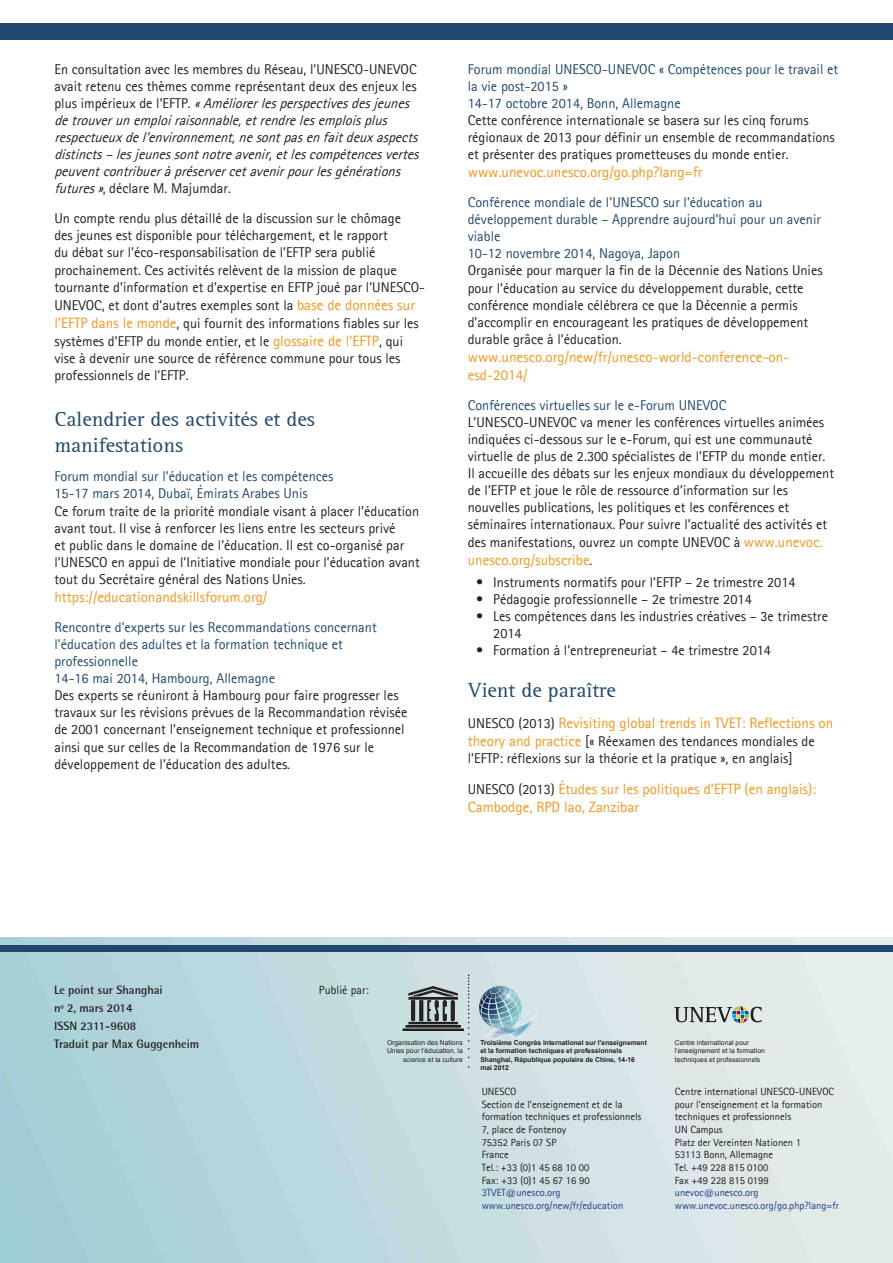
<style>
.page{position:relative;width:893px;height:1263px;background:#fff}
.page>*{position:absolute;margin:0;border:0;box-sizing:border-box;transform-origin:0 0}
.t1{font:21px/25.2px "Rotis Serif";color:#21496f}
.t2{font:15px/18px "Agfa Rotis Sans Serif";color:#f7971d}
.Bulleted{font:14.25px/17.1px "Agfa Rotis Sans Serif";color:#231f20}
.t3{font:italic 14.25px/17.1px "Agfa Rotis Sans Serif";color:#231f20}
.t4{font:700 12px "Rotis Semi Sans";color:#231f20}
.t5{font:12px "Agfa Rotis Sans Serif";color:#231f20}
.t6{font:10.5px/12.6px "Agfa Rotis Sans Serif";color:#231f20}
.t7{font:10.5px "Agfa Rotis Sans Serif";color:#253f8e}
.t8{font:6.75px/8.1px "Arial";color:#231f20;text-align:right}
.t9{font:700 6.75px/8.1px "Arial";color:#231f20}
.s1{font-style:normal}
.s2{font-size:15px;color:#f7971d}
.s3{color:#21496f}
.s4{font-size:14.25px;color:#231f20}
</style>
<div class="page">
<img style="left:0;top:938px;width:893px;height:325px">
<div style="left:0;top:945px;width:893px;height:6px;background:#21496f"></div>
<div style="left:0;top:23px;width:893px;height:17px;background:#21496f"></div>
<svg style="left:468px;top:974px;width:1px;height:68px"></svg>
<img style="left:472px;top:974px;width:66px;height:65px">
<div style="left:409px;top:1022px;width:48px;height:2px;border:1px solid #231f20"></div>
<div style="left:406px;top:1025px;width:54px;height:2px;border:1px solid #231f20"></div>
<div style="left:403px;top:1029px;width:60px;height:1px;border:1px solid #231f20"></div>
<svg style="left:409px;top:986px;width:48px;height:35px"></svg>
<svg style="left:674px;top:1006px;width:88px;height:17px"></svg>
<p class="t3" style="left:54px;top:60px;width:370px"><span class="s1">En consultation avec les membres du Réseau, l’UNESCO-UNEVOC avait retenu ces thèmes comme représentant deux des enjeux les p l u s i m p é r i e u x d e l ’ E FT P .</span> «Améliorerlesperspectivesdesjeunes detrouverunemploiraisonnable,etrendrelesemploisplus respectueuxdel’environnement,nesontpasenfaitdeuxaspects distincts–lesjeunessontnotreavenir,etlescompétencesvertes peuventcontribueràpréservercetavenirpourlesgénérations futures»<span class="s1">, déclare M. Majumdar.</span></p>
<p class="Bulleted" style="left:54px;top:209px;width:372px">Un compte rendu plus détaillé de la discussion sur le chômage<br>des jeunes est disponible pour téléchargement, et le rapport<br>du débat sur l’éco-responsabilisation de l’EFTP sera publié prochainement. Ces activités relèvent de la mission de plaque tournante d’information et d’expertise en EFTP joué par l’UNESCO-UNEVOC, et dont d’autres exemples sont la <span class="s2">base de données sur l’EFTP dans le monde</span>, qui fournit des informations fiables sur les systèmes d’EFTP du monde entier, et le <span class="s2">glossaire de l’EFTP</span>, qui vise à devenir une source de référence commune pour tous les professionnels de l’EFTP.</p>
<p class="t1" style="left:54px;top:407px;width:262px">Calendrier des activités et des manifestations</p>
<p class="Bulleted" style="left:54px;top:468px;width:367px"><span class="s3">Forum mondial sur l’éducation et les compétences<br>15-17 mars 2014, Dubaï, Émirats Arabes Unis<br></span>Ce forum traite de la priorité mondiale visant à placer l’éducation avant tout. Il vise à renforcer les liens entre les secteurs privé<br>et public dans le domaine de l’éducation. Il est co-organisé par l’UNESCO en appui de l’Initiative mondiale pour l’éducation avant tout du Secrétaire général des Nations Unies.</p>
<p class="t2" style="left:54px;top:588px;width:214px">https://educationandskillsforum.org/</p>
<p class="Bulleted" style="left:54px;top:618px;width:354px"><span class="s3">Rencontre d’experts sur les Recommandations concernant l’éducation des adultes et la formation technique et professionnelle<br>14-16 mai 2014, Hambourg, Allemagne<br></span>Des experts se réuniront à Hambourg pour faire progresser les travaux sur les révisions prévues de la Recommandation révisée de 2001 concernant l’enseignement technique et professionnel ainsi que sur celles de la Recommandation de 1976 sur le développement de l’éducation des adultes.</p>
<p class="Bulleted" style="left:468px;top:60px;width:372px"><span class="s3">Forum mondial UNESCO-UNEVOC « Compétences pour le travail et la vie post-2015 »<br>14-17 octobre 2014, Bonn, Allemagne<br></span>Cette conférence internationale se basera sur les cinq forums régionaux de 2013 pour définir un ensemble de recommandations et présenter des pratiques prometteuses du monde entier.</p>
<p class="t2" style="left:468px;top:163px;width:236px">www.unevoc.unesco.org/go.php?lang=fr</p>
<p class="Bulleted" style="left:468px;top:193px;width:356px"><span class="s3">Conférence mondiale de l’UNESCO sur l’éducation au développement durable – Apprendre aujourd’hui pour un avenir viable<br>10-12 novembre 2014, Nagoya, Japon<br></span>Organisée pour marquer la fin de la Décennie des Nations Unies pour l’éducation au service du développement durable, cette conférence mondiale célébrera ce que la Décennie a permis d’accomplir en encourageant les pratiques de développement durable grâce à l’éducation.</p>
<p class="t2" style="left:468px;top:347px;width:323px">www.unesco.org/new/fr/unesco-world-conference-on&shy;esd-2014/</p>
<p class="Bulleted" style="left:468px;top:396px;width:368px"><span class="s3">Conférences virtuelles sur le e-Forum UNEVOC </span>L’UNESCO-UNEVOC va mener les conférences virtuelles animées indiquées ci-dessous sur le e-Forum, qui est une communauté virtuelle de plus de 2.300 spécialistes de l’EFTP du monde entier.<br>Il accueille des débats sur les enjeux mondiaux du développement de l’EFTP et joue le rôle de ressource d’information sur les nouvelles publications, les politiques et les conférences et séminaires internationaux. Pour suivre l’actualité des activités et des manifestations, ouvrez un compte UNEVOC à <span class="s2">www.unevoc.</span></p>
<p class="t2" style="left:468px;top:551px;width:126px">unesco.org/subscribe<span class="s4">.</span></p>
<p class="Bulleted" style="left:476px;top:573px;width:321px">• Instruments normatifs pour l’EFTP – 2e trimestre 2014</p>
<p class="Bulleted" style="left:476px;top:590px;width:277px">• Pédagogie professionnelle – 2e trimestre 2014</p>
<p class="Bulleted" style="left:493px;top:607px;width:336px;text-indent:-17px">• Les compétences dans les industries créatives – 3e trimestre<br>2014</p>
<p class="Bulleted" style="left:476px;top:642px;width:296px">• Formation à l’entrepreneuriat – 4e trimestre 2014</p>
<p class="t1" style="left:468px;top:678px;width:149px">Vient de paraître</p>
<p class="t2" style="left:468px;top:714px;width:367px"><span class="s4">UNESCO (2013)</span> Revisiting global trends in TVET: Reflections on</p>
<p class="Bulleted" style="left:468px;top:732px;width:348px"><span class="s2">theory and practice</span> [« Réexamen des tendances mondiales de l’EFTP: réflexions sur la théorie et la pratique », en anglais]</p>
<p class="t2" style="left:468px;top:780px;width:350px"><span class="s4">UNESCO (2013)</span> Études sur les politiques d’EFTP (en anglais):<br>Cambodge, RPD lao, Zanzibar</p>
<p class="t5" style="left:319px;top:982px;width:51px">Publié par:</p>
<p class="t4" style="left:54px;top:982px;width:110px">Le point sur Shanghai</p>
<p class="t4" style="left:54px;top:1000px;width:80px">nº 2, mars 2014</p>
<p class="t4" style="left:54px;top:1018px;width:84px">ISSN 2311-9608</p>
<p class="t4" style="left:54px;top:1036px;width:147px">Traduit par Max Guggenheim</p>
<p class="t9" style="left:480px;top:1039px;width:168px">Troisième Congrès international sur l’enseignement et la formation techniques et professionnels Shanghai, République populaire de Chine, 14-16 mai 2012</p>
<p class="t8" style="left:387px;top:1039px;width:77px">Organisation des Nations<br>Unies pour l’éducation, la science et la culture</p>
<p class="t8" style="left:675px;top:1039px;width:92px;text-align:left">Centre international pour l’enseignement et la formation techniques et professionnels</p>
<p class="t6" style="left:482px;top:1085px;width:36px">UNESCO</p>
<p class="t6" style="left:482px;top:1098px;width:142px">Section de l’enseignement et de la</p>
<p class="t6" style="left:482px;top:1110px;width:161px">formation techniques et professionnels</p>
<p class="t6" style="left:482px;top:1123px;width:86px">7, place de Fontenoy</p>
<p class="t6" style="left:482px;top:1136px;width:76px">75352 Paris 07 SP</p>
<p class="t6" style="left:482px;top:1148px;width:29px">France</p>
<p class="t6" style="left:482px;top:1161px;width:109px">Tel.: +33 (0)1 45 68 10 00</p>
<p class="t6" style="left:482px;top:1173px;width:109px">Fax: +33 (0)1 45 67 16 90</p>
<p class="t7" style="left:482px;top:1186px;width:80px">3TVET@unesco.org</p>
<p class="t7" style="left:482px;top:1199px;width:143px">www.unesco.org/new/fr/education</p>
<p class="t6" style="left:675px;top:1085px;width:161px">Centre international UNESCO-UNEVOC</p>
<p class="t6" style="left:675px;top:1098px;width:149px">pour l’enseignement et la formation</p>
<p class="t6" style="left:675px;top:1110px;width:118px">techniques et professionnels</p>
<p class="t6" style="left:675px;top:1123px;width:50px">UN Campus</p>
<p class="t6" style="left:675px;top:1136px;width:128px">Platz der Vereinten Nationen 1</p>
<p class="t6" style="left:675px;top:1148px;width:100px">53113 Bonn, Allemagne<br>Tel. +49 228 815 0100</p>
<p class="t6" style="left:675px;top:1173px;width:95px">Fax +49 228 815 0199</p>
<p class="t7" style="left:675px;top:1186px;width:85px">unevoc@unesco.org</p>
<p class="t7" style="left:675px;top:1199px;width:166px">www.unevoc.unesco.org/go.php?lang=fr</p>
</div>
